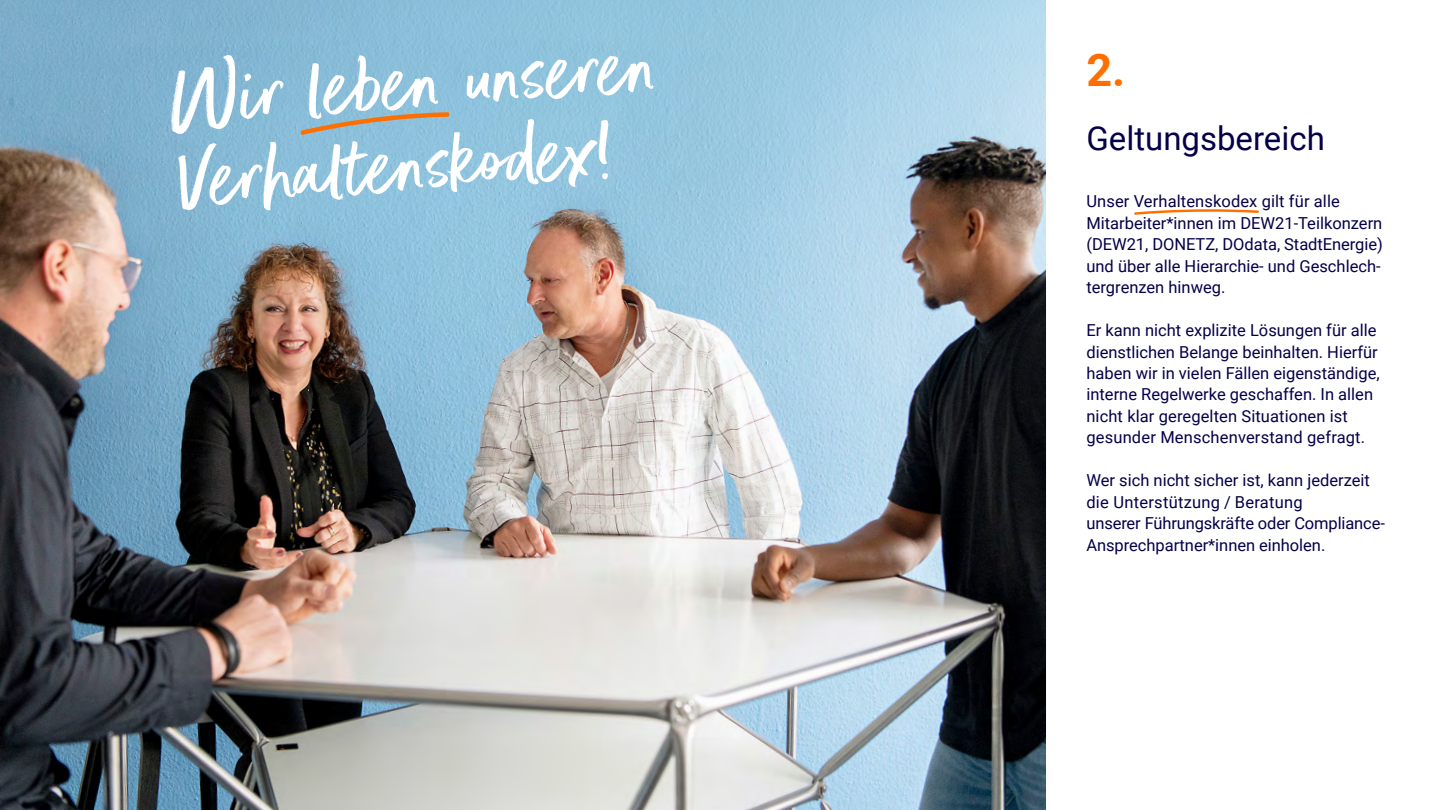
<style>
.page{position:relative;width:1440px;height:810px;background:#fff}
.page>*{position:absolute;margin:0;border:0;box-sizing:border-box;transform-origin:0 0}
.t1{font:94.5px/82.2px "Better Times";color:#fff}
.t2{font:700 45px "Roboto";color:#ff6f00}
.t3{font:33px "Roboto";color:#050048}
.t4{font:16.5px/21.5px "Roboto";color:#050048}
</style>
<div class="page">
<img style="left:0;top:0;width:1046px;height:810px">
<svg style="left:301px;top:112px;width:149px;height:23px;background:#a2b0b0"></svg>
<svg style="left:1134px;top:209px;width:125px;height:6px"></svg>
<h1 class="t1" style="left:167px;top:63px;width:490px;rotate:-4deg">Wir leben unseren<br>Verhaltenskodex!</h1>
<h2 class="t2" style="left:1086px;top:38px;width:40px">2.</h2>
<h3 class="t3" style="left:1086px;top:115px;width:240px">Geltungsbereich</h3>
<p class="t4" style="left:1086px;top:190px;width:298px">Unser Verhaltenskodex gilt für alle Mitarbeiter*innen im DEW21-Teilkonzern (DEW21, DONETZ, DOdata, StadtEnergie) und über alle Hierarchie- und Geschlech&shy;tergrenzen hinweg.</p>
<p class="t4" style="left:1086px;top:319px;width:295px">Er kann nicht explizite Lösungen für alle dienstlichen Belange beinhalten. Hierfür haben wir in vielen Fällen eigenständige, interne Regelwerke geschaffen. In allen nicht klar geregelten Situationen ist gesunder Menschenverstand gefragt.</p>
<p class="t4" style="left:1086px;top:469px;width:300px">Wer sich nicht sicher ist, kann jederzeit die Unterstützung / Beratung<br>unserer Führungskräfte oder Compliance-Ansprechpartner*innen einholen.</p>
</div>
